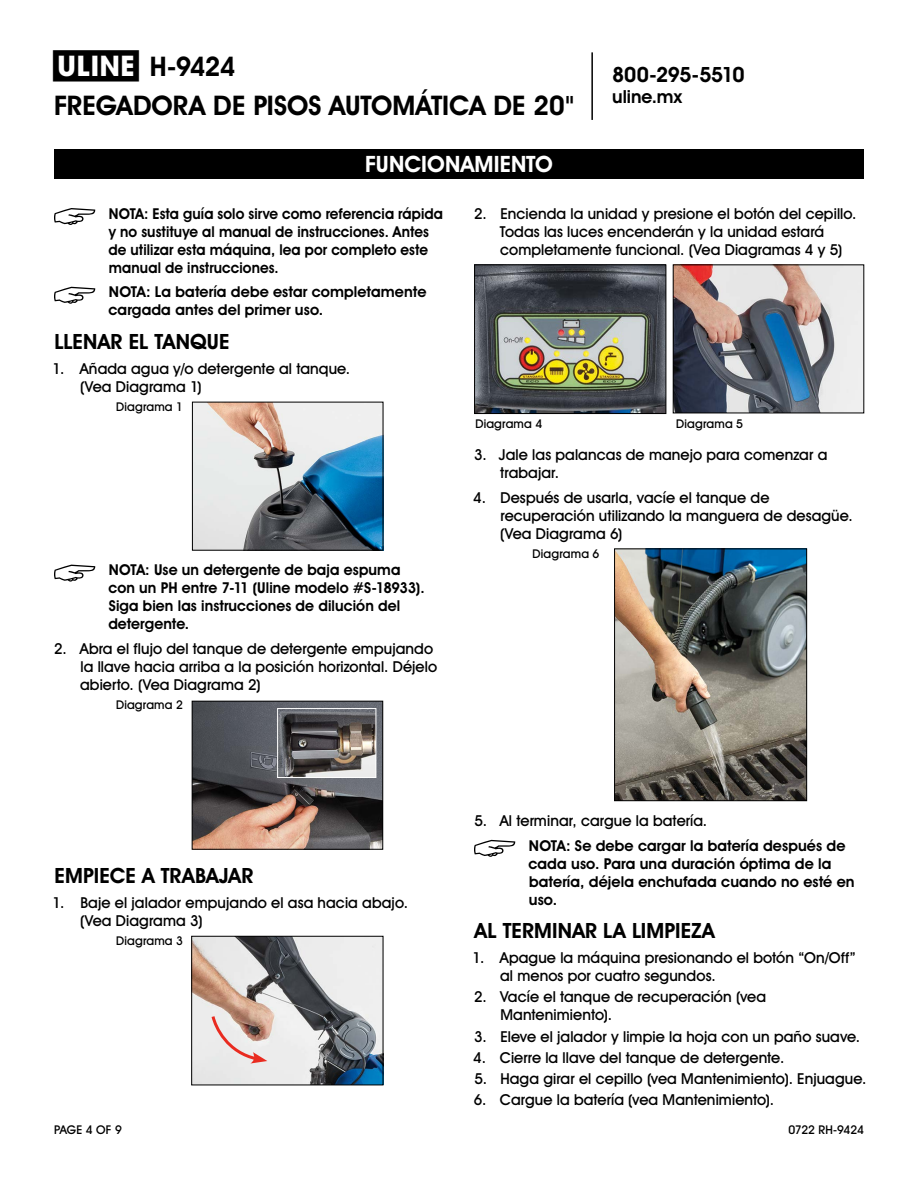
<style>
.page{position:relative;width:918px;height:1188px;background:#fff}
.page>*{position:absolute;margin:0;border:0;box-sizing:border-box;transform-origin:0 0}
.t1{font:700 27px/39.6px "Uline Two Knine";color:#000}
.t2{font:700 22.5px "Uline Two Knine";letter-spacing:.005em;color:#fff}
.t3{font:700 21px "Uline Two Knine";letter-spacing:.005em;color:#000}
.t4{font:700 21px "Uline Two Knine";letter-spacing:-.02em;color:#000}
.t5{font:700 18px "Uline Two Knine";color:#000}
.t6{font:15px/18px "Uline Two Knine";letter-spacing:.005em;color:#000}
.t7{font:700 15px/18px "Uline Two Knine";letter-spacing:.005em;color:#000}
.t8{font:700 15px/18px "Uline Two Knine";letter-spacing:.005em;color:#000;scale:.95 1}
.t9{font:12px "Uline Two Knine";letter-spacing:.015em;color:#000}
.t10{font:12px "Uline Two Knine";letter-spacing:-.01em;color:#000}
.s1{font-size:28.5px}
</style>
<div class="page">
<hr style="left:591px;top:52px;width:2px;height:68px;background:#000">
<div style="left:54px;top:149px;width:810px;height:30px;background:#000"></div>
<img style="left:194px;top:404px;width:187px;height:145px">
<div style="left:192px;top:402px;width:191px;height:149px;border:1px solid #000"></div>
<img style="left:194px;top:703px;width:187px;height:145px">
<div style="left:192px;top:701px;width:191px;height:149px;border:1px solid #000"></div>
<img style="left:279px;top:710px;width:95px;height:66px">
<div style="left:277px;top:708px;width:99px;height:70px;border:1px solid #fff"></div>
<img style="left:193px;top:938px;width:188px;height:145px">
<div style="left:191px;top:936px;width:192px;height:149px;border:1px solid #000"></div>
<svg style="left:209px;top:1013px;width:58px;height:50px;background:#dabfb9"></svg>
<img style="left:675px;top:266px;width:187px;height:145px">
<div style="left:673px;top:264px;width:191px;height:149px;border:1px solid #000"></div>
<img style="left:476px;top:266px;width:188px;height:146px">
<div style="left:474px;top:264px;width:192px;height:150px;border:1px solid #000"></div>
<img style="left:616px;top:550px;width:189px;height:249px">
<div style="left:614px;top:548px;width:193px;height:253px;border:1px solid #000"></div>
<svg style="left:54px;top:208px;width:41px;height:17px"></svg>
<svg style="left:54px;top:287px;width:41px;height:17px"></svg>
<svg style="left:54px;top:565px;width:41px;height:17px"></svg>
<svg style="left:474px;top:840px;width:41px;height:17px"></svg>
<h1 class="t1" style="left:53px;top:46px;width:522px"><span class="s1">π</span> H-9424<br>FREGADORA DE PISOS AUTOMÁTICA DE 20"</h1>
<h3 class="t4" style="left:612px;top:62px;width:134px">800-295-5510</h3>
<p class="t5" style="left:612px;top:86px;width:71px">uline.mx</p>
<h2 class="t2" style="left:365px;top:151px;width:189px">FUNCIONAMIENTO</h2>
<p class="t8" style="left:108px;top:204px;width:354px">NOTA: Esta guía solo sirve como referencia rápida y no sustituye al manual de instrucciones. Antes de utilizar esta máquina, lea por completo este manual de instrucciones.</p>
<p class="t7" style="left:108px;top:283px;width:320px">NOTA: La batería debe estar completamente cargada antes del primer uso.</p>
<h3 class="t3" style="left:55px;top:329px;width:177px">LLENAR EL TANQUE</h3>
<p class="t6" style="left:80px;top:359px;width:272px;text-indent:-27px">1. Añada agua y/o detergente al tanque. (Vea Diagrama 1)</p>
<p class="t9" style="left:116px;top:399px;width:68px">Diagrama 1</p>
<p class="t6" style="left:500px;top:204px;width:358px;text-indent:-26px">2. Encienda la unidad y presione el botón del cepillo.<br>Todas las luces encenderán y la unidad estará completamente funcional. (Vea Diagramas 4 y 5)</p>
<p class="t7" style="left:108px;top:561px;width:318px">NOTA: Use un detergente de baja espuma con un PH entre 7-11 (Uline modelo #S-18933).<br>Siga bien las instrucciones de dilución del detergente.</p>
<p class="t6" style="left:80px;top:640px;width:359px;text-indent:-26px">2. Abra el flujo del tanque de detergente empujando la llave hacia arriba a la posición horizontal. Déjelo abierto. (Vea Diagrama 2)</p>
<p class="t9" style="left:116px;top:697px;width:68px">Diagrama 2</p>
<p class="t9" style="left:475px;top:416px;width:68px">Diagrama 4</p>
<p class="t9" style="left:676px;top:416px;width:68px">Diagrama 5</p>
<p class="t6" style="left:500px;top:445px;width:329px;text-indent:-26px">3. Jale las palancas de manejo para comenzar a trabajar.</p>
<p class="t6" style="left:500px;top:488px;width:354px;text-indent:-27px">4. Después de usarla, vacíe el tanque de recuperación utilizando la manguera de desagüe. (Vea Diagrama 6)</p>
<p class="t9" style="left:532px;top:546px;width:68px">Diagrama 6</p>
<h3 class="t3" style="left:55px;top:863px;width:200px">EMPIECE A TRABAJAR</h3>
<p class="t6" style="left:80px;top:894px;width:330px;text-indent:-27px">1. Baje el jalador empujando el asa hacia abajo. (Vea Diagrama 3)</p>
<p class="t9" style="left:116px;top:934px;width:68px">Diagrama 3</p>
<p class="t6" style="left:474px;top:811px;width:234px">5. Al terminar, cargue la batería.</p>
<p class="t7" style="left:528px;top:836px;width:328px">NOTA: Se debe cargar la batería después de cada uso. Para una duración óptima de la batería, déjela enchufada cuando no esté en uso.</p>
<h3 class="t3" style="left:475px;top:918px;width:242px">AL TERMINAR LA LIMPIEZA</h3>
<p class="t6" style="left:500px;top:949px;width:357px;text-indent:-27px">1. Apague la máquina presionando el botón “On/Off” al menos por cuatro segundos.</p>
<p class="t6" style="left:500px;top:988px;width:267px;text-indent:-26px">2. Vacíe el tanque de recuperación (vea<br>Mantenimiento).</p>
<p class="t6" style="left:474px;top:1027px;width:388px">3. Eleve el jalador y limpie la hoja con un paño suave.</p>
<p class="t6" style="left:473px;top:1048px;width:313px">4. Cierre la llave del tanque de detergente.</p>
<p class="t6" style="left:474px;top:1070px;width:394px">5. Haga girar el cepillo (vea Mantenimiento). Enjuague.</p>
<p class="t6" style="left:474px;top:1091px;width:302px">6. Cargue la batería (vea Mantenimiento).</p>
<p class="t9" style="left:54px;top:1122px;width:69px">PAGE 4 OF 9</p>
<p class="t10" style="left:788px;top:1122px;width:77px">0722 RH-9424</p>
</div>
